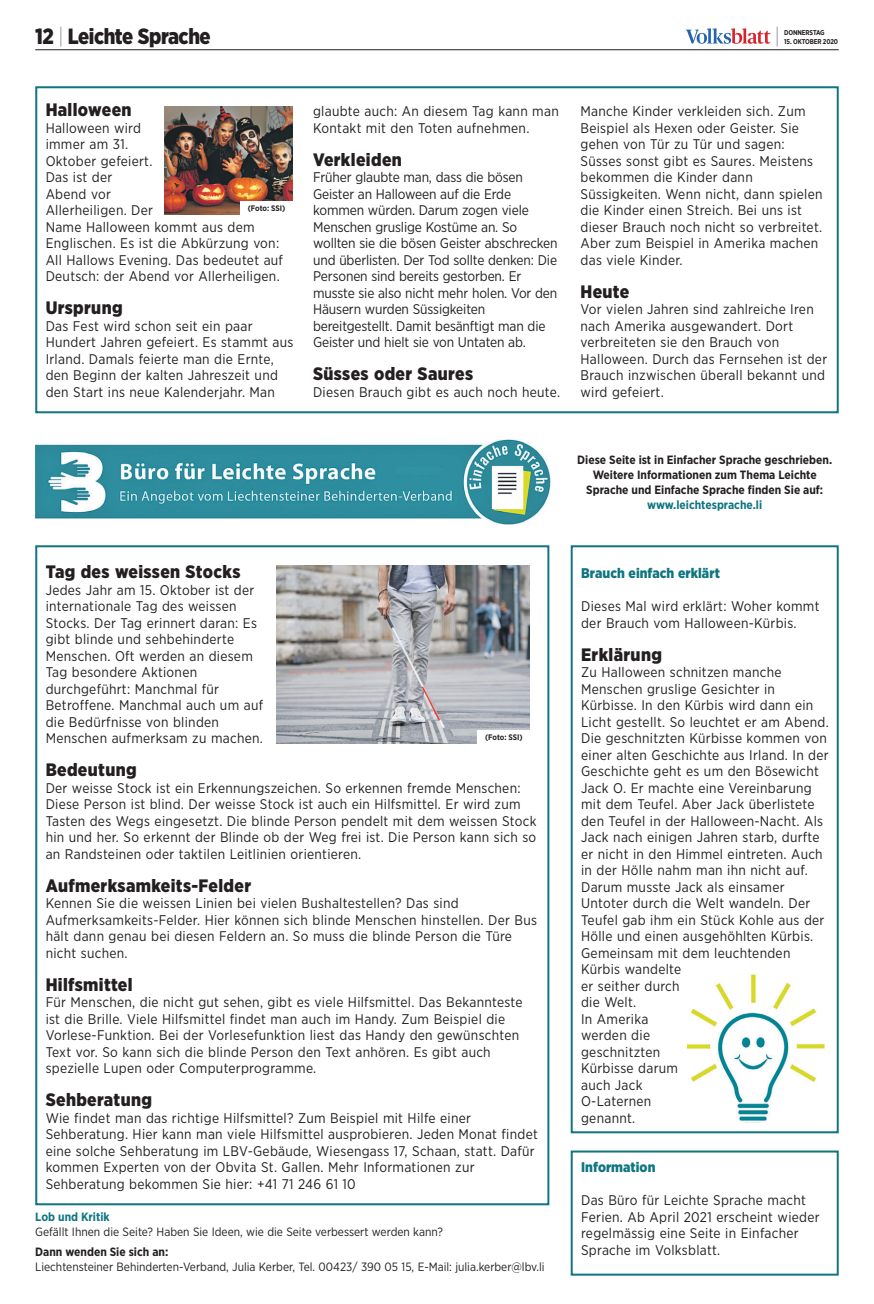
<style>
.page{position:relative;width:874px;height:1304px;background:#fff}
.page>*{position:absolute;margin:0;border:0;box-sizing:border-box;transform-origin:0 0}
.t1{font:900 22px "Gotham Narrow";letter-spacing:-.02em;color:#231f20;scale:.94 1}
.t2{font:100 22px "Gotham Narrow";color:#231f20;scale:.94 1}
.t3{font:900 18px "Gotham Narrow";letter-spacing:.02em;color:#231f20}
.t4{font:14px/16.5px "Gotham Narrow";letter-spacing:.02em;color:#231f20}
.t5{font:14px/16.5px "Gotham Narrow";letter-spacing:-.01em;color:#231f20}
.t6{font:900 14px "Gotham Narrow";color:#0e7581}
.t7{font:12px "Gotham Narrow";color:#231f20}
.t8{font:700 12px/15px "Gotham Narrow";color:#231f20;text-align:center}
.t9{font:700 12px "Gotham Narrow";color:#0e7581}
.t10{font:700 8px "Gotham Narrow";letter-spacing:-.005em;color:#231f20}
.t11{font:700 7px "Gotham Narrow";letter-spacing:-.02em;color:#231f20;scale:.94 1}
.s1{font-weight:100}
</style>
<div class="page">
<hr style="left:35px;top:49px;width:803px;height:1px;background:#231f20">
<svg style="left:685px;top:28px;width:85px;height:16px"></svg>
<div style="left:570px;top:545px;width:268px;height:588px;border:2px solid #0e7581"></div>
<img style="left:687px;top:974px;width:138px;height:149px">
<img style="left:35px;top:440px;width:516px;height:84px">
<div style="left:35px;top:545px;width:514px;height:660px;border:2px solid #0e7581"></div>
<div style="left:35px;top:86px;width:803px;height:327px;border:2px solid #0e7581"></div>
<img style="left:164px;top:107px;width:128px;height:108px">
<div style="left:240px;top:201px;width:53px;height:14px;background:#fff"></div>
<img style="left:276px;top:565px;width:253px;height:178px">
<div style="left:477px;top:730px;width:53px;height:14px;background:#fff"></div>
<div style="left:570px;top:1150px;width:268px;height:126px;border:2px solid #0e7581"></div>
<h1 class="t1" style="left:35px;top:28px;width:188px">12-<span class="s1">|</span>-Leichte Sprache</h1>
<h1 class="t2" style="left:774px;top:28px;width:7px">|</h1>
<p class="t11" style="left:783px;top:30px;width:44px">DONNERSTAG</p>
<p class="t11" style="left:783px;top:39px;width:59px">15. OKTOBER 2020</p>
<p class="t3" style="left:46px;top:103px;width:87px">Halloween</p>
<p class="t4" style="left:46px;top:120px;width:239px">Halloween wird<br>immer am 31.<br>Oktober gefeiert.<br>Das ist der<br>Abend vor<br>Allerheiligen. Der<br>Name Halloween kommt aus dem<br>Englischen. Es ist die Abkürzung von:<br>All Hallows Evening. Das bedeutet auf<br>Deutsch: der Abend vor Allerheiligen.</p>
<p class="t3" style="left:46px;top:301px;width:78px">Ursprung</p>
<p class="t4" style="left:46px;top:318px;width:249px">Das Fest wird schon seit ein paar Hundert Jahren gefeiert. Es stammt aus Irland. Damals feierte man die Ernte, den Beginn der kalten Jahreszeit und den Start ins neue Kalenderjahr. Man</p>
<p class="t10" style="left:247px;top:205px;width:39px">(Foto: SSI)</p>
<p class="t4" style="left:313px;top:104px;width:247px">glaubte auch: An diesem Tag kann man<br>Kontakt mit den Toten aufnehmen.</p>
<p class="t3" style="left:313px;top:153px;width:90px">Verkleiden</p>
<p class="t5" style="left:313px;top:170px;width:246px">Früher glaubte man, dass die bösen Geister an Halloween auf die Erde kommen würden. Darum zogen viele Menschen gruslige Kostüme an. So wollten sie die bösen Geister abschrecken und überlisten. Der Tod sollte denken: Die Personen sind bereits gestorben. Er musste sie also nicht mehr holen. Vor den Häusern wurden Süssigkeiten bereitgestellt. Damit besänftigt man die Geister und hielt sie von Untaten ab.</p>
<p class="t3" style="left:313px;top:367px;width:161px">Süsses oder Saures</p>
<p class="t4" style="left:313px;top:384px;width:248px">Diesen Brauch gibt es auch noch heute.</p>
<p class="t4" style="left:580px;top:104px;width:243px">Manche Kinder verkleiden sich. Zum Beispiel als Hexen oder Geister. Sie gehen von Tür zu Tür und sagen:<br>Süsses sonst gibt es Saures. Meistens bekommen die Kinder dann Süssigkeiten. Wenn nicht, dann spielen die Kinder einen Streich. Bei uns ist dieser Brauch noch nicht so verbreitet.<br>Aber zum Beispiel in Amerika machen das viele Kinder.</p>
<p class="t3" style="left:580px;top:285px;width:50px">Heute</p>
<p class="t4" style="left:580px;top:302px;width:248px">Vor vielen Jahren sind zahlreiche Iren nach Amerika ausgewandert. Dort verbreiteten sie den Brauch von<br>Halloween. Durch das Fernsehen ist der<br>Brauch inzwischen überall bekannt und wird gefeiert.</p>
<p class="t3" style="left:46px;top:565px;width:196px">Tag des weissen Stocks</p>
<p class="t4" style="left:46px;top:582px;width:219px">Jedes Jahr am 15. Oktober ist der internationale Tag des weissen<br>Stocks. Der Tag erinnert daran: Es gibt blinde und sehbehinderte<br>Menschen. Oft werden an diesem<br>Tag besondere Aktionen durchgeführt: Manchmal für<br>Betroffene. Manchmal auch um auf die Bedürfnisse von blinden<br>Menschen aufmerksam zu machen.</p>
<p class="t3" style="left:46px;top:763px;width:92px">Bedeutung</p>
<p class="t4" style="left:46px;top:780px;width:492px">Der weisse Stock ist ein Erkennungszeichen. So erkennen fremde Menschen:<br>Diese Person ist blind. Der weisse Stock ist auch ein Hilfsmittel. Er wird zum Tasten des Wegs eingesetzt. Die blinde Person pendelt mit dem weissen Stock hin und her. So erkennt der Blinde ob der Weg frei ist. Die Person kann sich so an Randsteinen oder taktilen Leitlinien orientieren.</p>
<p class="t3" style="left:46px;top:879px;width:207px">Aufmerksamkeits-Felder</p>
<p class="t4" style="left:46px;top:896px;width:492px">Kennen Sie die weissen Linien bei vielen Bushaltestellen? Das sind Aufmerksamkeits-Felder. Hier können sich blinde Menschen hinstellen. Der Bus hält dann genau bei diesen Feldern an. So muss die blinde Person die Türe nicht suchen.</p>
<p class="t3" style="left:46px;top:978px;width:88px">Hilfsmittel</p>
<p class="t4" style="left:46px;top:995px;width:478px">Für Menschen, die nicht gut sehen, gibt es viele Hilfsmittel. Das Bekannteste ist die Brille. Viele Hilfsmittel findet man auch im Handy. Zum Beispiel die Vorlese-Funktion. Bei der Vorlesefunktion liest das Handy den gewünschten Text vor. So kann sich die blinde Person den Text anhören. Es gibt auch spezielle Lupen oder Computerprogramme.</p>
<p class="t3" style="left:46px;top:1093px;width:108px">Sehberatung</p>
<p class="t4" style="left:46px;top:1110px;width:493px">Wie findet man das richtige Hilfsmittel? Zum Beispiel mit Hilfe einer Sehberatung. Hier kann man viele Hilfsmittel ausprobieren. Jeden Monat findet eine solche Sehberatung im LBV-Gebäude, Wiesengass 17, Schaan, statt. Dafür kommen Experten von der Obvita St. Gallen. Mehr Informationen zur Sehberatung bekommen Sie hier: +41 71 246 61 10</p>
<p class="t10" style="left:485px;top:734px;width:39px">(Foto: SSI)</p>
<p class="t9" style="left:35px;top:1212px;width:76px">Lob und Kritik</p>
<p class="t7" style="left:35px;top:1227px;width:409px">Gefällt Ihnen die Seite? Haben Sie Ideen, wie die Seite verbessert werden kann?</p>
<p class="t8" style="left:35px;top:1245px;width:134px">Dann wenden Sie sich an:</p>
<p class="t7" style="left:35px;top:1263px;width:510px">Liechtensteiner Behinderten-Verband, Julia Kerber, Tel. 00423/ 390 05 15, E-Mail: julia.kerber@lbv.li</p>
<p class="t8" style="left:577px;top:453px;width:256px">Diese Seite ist in Einfacher Sprache geschrieben.<br>Weitere Informationen zum Thema Leichte<br>Sprache und Einfache Sprache finden Sie auf:</p>
<p class="t9" style="left:646px;top:500px;width:116px">www.leichtesprache.li</p>
<p class="t6" style="left:581px;top:568px;width:140px">Brauch einfach erklärt</p>
<p class="t4" style="left:581px;top:599px;width:240px">Dieses Mal wird erklärt: Woher kommt der Brauch vom Halloween-Kürbis.</p>
<p class="t3" style="left:581px;top:648px;width:82px">Erklärung</p>
<p class="t4" style="left:581px;top:665px;width:249px">Zu Halloween schnitzen manche<br>Menschen gruslige Gesichter in<br>Kürbisse. In den Kürbis wird dann ein<br>Licht gestellt. So leuchtet er am Abend.<br>Die geschnitzten Kürbisse kommen von einer alten Geschichte aus Irland. In der<br>Geschichte geht es um den Bösewicht<br>Jack O. Er machte eine Vereinbarung mit dem Teufel. Aber Jack überlistete den Teufel in der Halloween-Nacht. Als<br>Jack nach einigen Jahren starb, durfte er nicht in den Himmel eintreten. Auch in der Hölle nahm man ihn nicht auf.<br>Darum musste Jack als einsamer<br>Untoter durch die Welt wandeln. Der<br>Teufel gab ihm ein Stück Kohle aus der<br>Hölle und einen ausgehöhlten Kürbis.<br>Gemeinsam mit dem leuchtenden<br>Kürbis wandelte<br>er seither durch<br>die Welt.<br>In Amerika<br>werden die<br>geschnitzten<br>Kürbisse darum<br>auch Jack<br>O-Laternen<br>genannt.</p>
<p class="t6" style="left:581px;top:1162px;width:76px">Information</p>
<p class="t4" style="left:581px;top:1193px;width:240px">Das Büro für Leichte Sprache macht Ferien. Ab April 2021 erscheint wieder regelmässig eine Seite in Einfacher Sprache im Volksblatt.</p>
</div>
